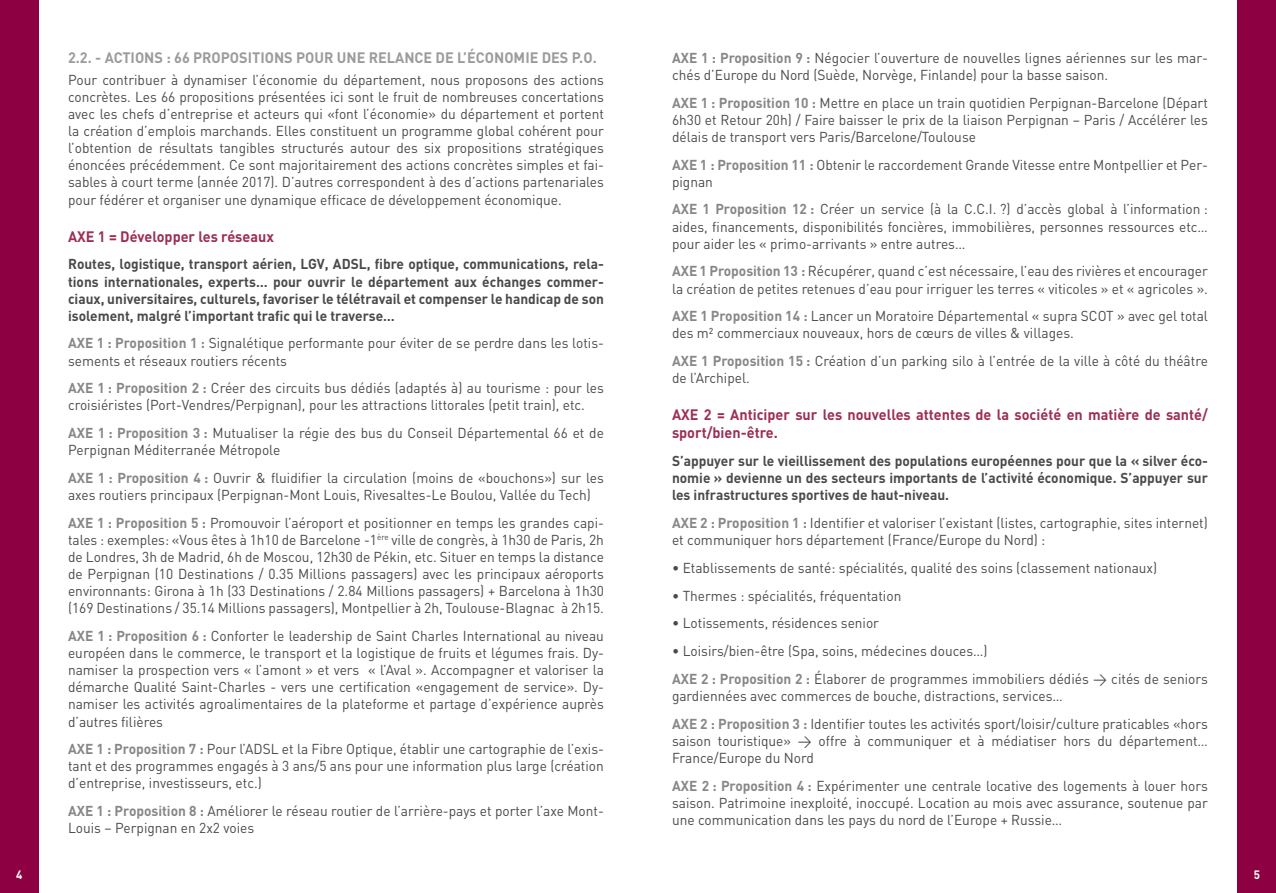
<style>
.page{position:relative;width:1276px;height:893px;background:#fff}
.page>*{position:absolute;margin:0;border:0;box-sizing:border-box;transform-origin:0 0}
.t1{font:700 15px/18px "DIN";color:#9d2e57;scale:.96 1}
.t2{font:700 15px "DIN";color:#9b9b9a;scale:.96 1}
.t3{font:14.25px/17.1px "DIN";color:#4a4a49;scale:.96 1}
.t4{font:700 14.25px/17.1px "DIN";color:#4a4a49;text-align:justify;scale:.96 1}
.t5{font:700 12px "DIN";color:#fff;scale:.96 1}
.s1{font-weight:700;color:#878787}
</style>
<div class="page">
<div style="left:0;top:0;width:38px;height:893px;background:#8d0042"></div>
<div style="left:1237px;top:0;width:39px;height:893px;background:#8d0042"></div>
<p class="t2" style="left:68px;top:48px;width:552px">2.2. - ACTIONS : 66 PROPOSITIONS POUR UNE RELANCE DE L’ÉCONOMIE DES P.O.</p>
<p class="t3" style="left:68px;top:71px;width:560px;text-align:justify">Pour contribuer à dynamiser l’économie du département, nous proposons des actions concrètes. Les 66 propositions présentées ici sont le fruit de nombreuses concertations avec les chefs d’entreprise et acteurs qui «font l’économie» du département et portent la création d’emplois marchands. Elles constituent un programme global cohérent pour l’obtention de résultats tangibles structurés autour des six propositions stratégiques énoncées précédemment. Ce sont majoritairement des actions concrètes simples et fai&shy;sables à court terme (année 2017). D’autres correspondent à des d’actions partenariales pour fédérer et organiser une dynamique efficace de développement économique.</p>
<p class="t1" style="left:68px;top:227px;width:216px">AXE 1 = Développer les réseaux</p>
<p class="t4" style="left:68px;top:255px;width:560px">Routes, logistique, transport aérien, LGV, ADSL, fibre optique, communications, rela&shy;tions internationales, experts… pour ouvrir le département aux échanges commer&shy;ciaux, universitaires, culturels, favoriser le télétravail et compenser le handicap de son isolement, malgré l’important trafic qui le traverse…</p>
<p class="t3" style="left:68px;top:334px;width:560px"><span class="s1">AXE 1 : Proposition 1 :</span> Signalétique performante pour éviter de se perdre dans les lotis&shy;sements et réseaux routiers récents</p>
<p class="t3" style="left:68px;top:379px;width:560px"><span class="s1">AXE 1 : Proposition 2 :</span> Créer des circuits bus dédiés (adaptés à) au tourisme : pour les croisiéristes (Port-Vendres/Perpignan), pour les attractions littorales (petit train), etc.</p>
<p class="t3" style="left:68px;top:424px;width:560px"><span class="s1">AXE 1 : Proposition 3 :</span> Mutualiser la régie des bus du Conseil Départemental 66 et de<br>Perpignan Méditerranée Métropole</p>
<p class="t3" style="left:68px;top:469px;width:560px"><span class="s1">AXE 1 : Proposition 4 :</span> Ouvrir &amp; fluidifier la circulation (moins de «bouchons») sur les axes routiers principaux (Perpignan-Mont Louis, Rivesaltes-Le Boulou, Vallée du Tech)</p>
<p class="t3" style="left:68px;top:514px;width:560px;text-align:justify"><span class="s1">AXE 1 : Proposition 5 :</span> Promouvoir l’aéroport et positionner en temps les grandes capi&shy;tales : exemples: «Vous êtes à 1h10 de Barcelone -1<sup>ère</sup> ville de congrès, à 1h30 de Paris, 2h de Londres, 3h de Madrid, 6h de Moscou, 12h30 de Pékin, etc. Situer en temps la distance de Perpignan (10 Destinations / 0.35 Millions passagers) avec les principaux aéroports environnants: Girona à 1h (33 Destinations / 2.84 Millions passagers) + Barcelona à 1h30 (169 Destinations / 35.14 Millions passagers), Montpellier à 2h, Toulouse-Blagnac à 2h15.</p>
<p class="t3" style="left:68px;top:627px;width:560px;text-align:justify"><span class="s1">AXE 1 : Proposition 6 :</span> Conforter le leadership de Saint Charles International au niveau européen dans le commerce, le transport et la logistique de fruits et légumes frais. Dy&shy;namiser la prospection vers « l’amont » et vers « l’Aval ». Accompagner et valoriser la démarche Qualité Saint-Charles - vers une certification «engagement de service». Dy&shy;namiser les activités agroalimentaires de la plateforme et partage d’expérience auprès d’autres filières</p>
<p class="t3" style="left:68px;top:740px;width:560px;text-align:justify"><span class="s1">AXE 1 : Proposition 7 :</span> Pour l’ADSL et la Fibre Optique, établir une cartographie de l’exis&shy;tant et des programmes engagés à 3 ans/5 ans pour une information plus large (création d’entreprise, investisseurs, etc.)</p>
<p class="t3" style="left:68px;top:802px;width:560px"><span class="s1">AXE 1 : Proposition 8 :</span> Améliorer le réseau routier de l’arrière-pays et porter l’axe Mont-<br>Louis – Perpignan en 2x2 voies</p>
<p class="t3" style="left:672px;top:49px;width:560px"><span class="s1">AXE 1 : Proposition 9 :</span> Négocier l’ouverture de nouvelles lignes aériennes sur les mar&shy;chés d’Europe du Nord (Suède, Norvège, Finlande) pour la basse saison.</p>
<p class="t3" style="left:672px;top:94px;width:560px;text-align:justify"><span class="s1">AXE 1 : Proposition 10 :</span> Mettre en place un train quotidien Perpignan-Barcelone (Départ 6h30 et Retour 20h) / Faire baisser le prix de la liaison Perpignan – Paris / Accélérer les délais de transport vers Paris/Barcelone/Toulouse</p>
<p class="t3" style="left:672px;top:156px;width:560px"><span class="s1">AXE 1 : Proposition 11 :</span> Obtenir le raccordement Grande Vitesse entre Montpellier et Per&shy;pignan</p>
<p class="t3" style="left:672px;top:201px;width:560px;text-align:justify"><span class="s1">AXE 1 Proposition 12 :</span> Créer un service (à la C.C.I. ?) d’accès global à l’information : aides, financements, disponibilités foncières, immobilières, personnes ressources etc… pour aider les « primo-arrivants » entre autres…</p>
<p class="t3" style="left:672px;top:262px;width:560px"><span class="s1">AXE 1 Proposition 13 :</span> Récupérer, quand c’est nécessaire, l’eau des rivières et encourager la création de petites retenues d’eau pour irriguer les terres « viticoles » et « agricoles ».</p>
<p class="t3" style="left:672px;top:307px;width:560px"><span class="s1">AXE 1 Proposition 14 :</span> Lancer un Moratoire Départemental « supra SCOT » avec gel total des m² commerciaux nouveaux, hors de cœurs de villes &amp; villages.</p>
<p class="t3" style="left:672px;top:352px;width:560px"><span class="s1">AXE 1 Proposition 15 :</span> Création d’un parking silo à l’entrée de la ville à côté du théâtre de l’Archipel.</p>
<p class="t1" style="left:672px;top:405px;width:560px">AXE 2 = Anticiper sur les nouvelles attentes de la société en matière de santé/ sport/bien-être.</p>
<p class="t4" style="left:672px;top:452px;width:560px">S’appuyer sur le vieillissement des populations européennes pour que la « silver éco&shy;nomie » devienne un des secteurs importants de l’activité économique. S’appuyer sur les infrastructures sportives de haut-niveau.</p>
<p class="t3" style="left:672px;top:514px;width:560px"><span class="s1">AXE 2 : Proposition 1 :</span> Identifier et valoriser l’existant (listes, cartographie, sites internet) et communiquer hors département (France/Europe du Nord) :</p>
<p class="t3" style="left:672px;top:559px;width:507px">• Etablissements de santé: spécialités, qualité des soins (classement nationaux)</p>
<p class="t3" style="left:672px;top:587px;width:240px">• Thermes : spécialités, fréquentation</p>
<p class="t3" style="left:672px;top:614px;width:217px">• Lotissements, résidences senior</p>
<p class="t3" style="left:672px;top:637px;width:560px;line-height:27.8px">• Loisirs/bien-être (Spa, soins, médecines douces…)<br><span class="s1">AXE 2 : Proposition 2 :</span> Élaborer de programmes immobiliers dédiés &gt; cités de seniors</p>
<p class="t3" style="left:672px;top:682px;width:560px;line-height:27.8px">gardiennées avec commerces de bouche, distractions, services…<br><span class="s1">AXE 2 : Proposition 3 :</span> Identifier toutes les activités sport/loisir/culture praticables «hors</p>
<p class="t3" style="left:672px;top:732px;width:560px">saison touristique» &gt; offre à communiquer et à médiatiser hors du département…<br>France/Europe du Nord</p>
<p class="t3" style="left:672px;top:776px;width:560px;text-align:justify"><span class="s1">AXE 2 : Proposition 4 :</span> Expérimenter une centrale locative des logements à louer hors saison. Patrimoine inexploité, inoccupé. Location au mois avec assurance, soutenue par une communication dans les pays du nord de l’Europe + Russie…</p>
<p class="t5" style="left:16px;top:867px;width:8px">4</p>
<p class="t5" style="left:1253px;top:867px;width:8px">5</p>
</div>
